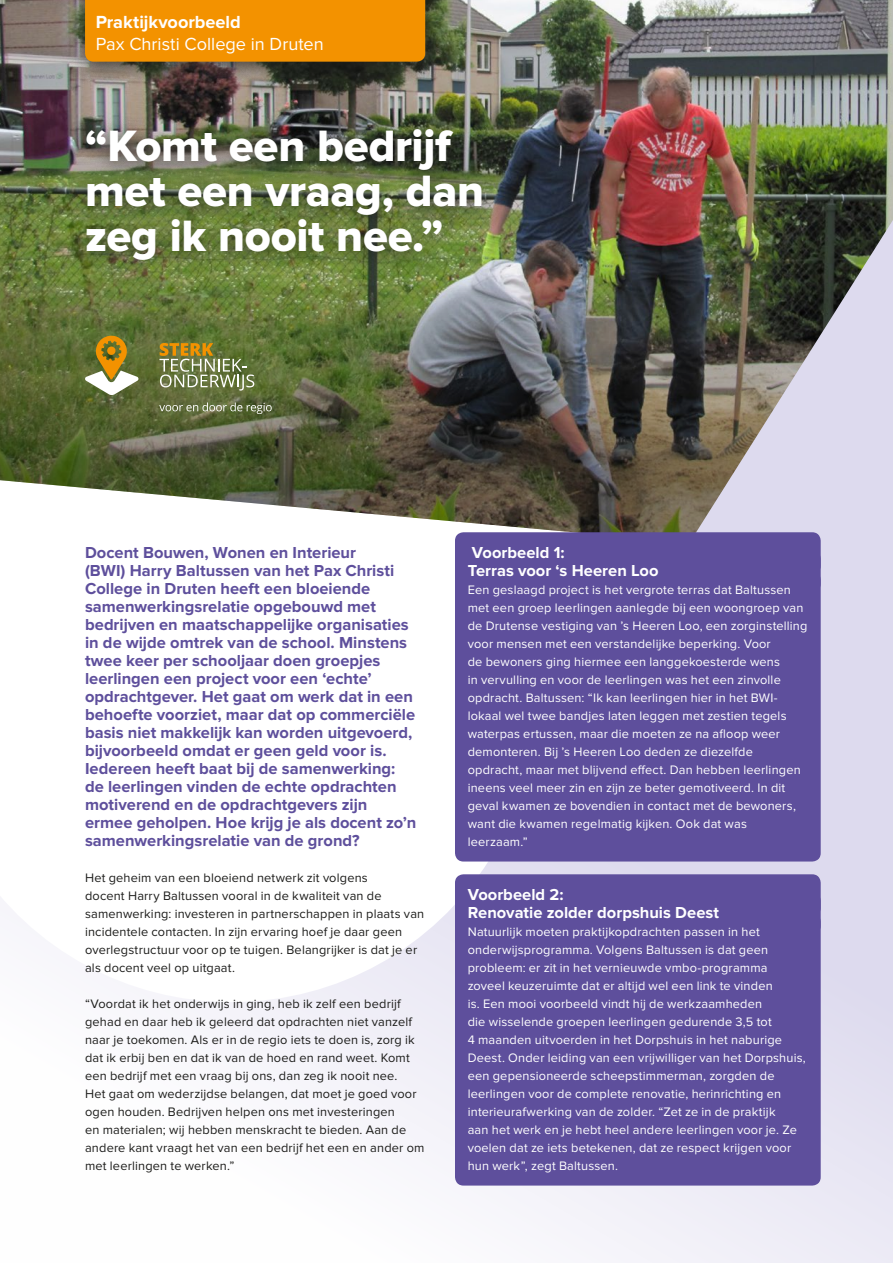
<style>
.page{position:relative;width:893px;height:1263px;background:#fff}
.page>*{position:absolute;margin:0;border:0;box-sizing:border-box;transform-origin:0 0}
.t1{font:45.45px/44.7px "Proxima Nova Extrabld";letter-spacing:-.005em;color:#fff}
.t2{font:18.15px "Proxima Nova";color:#fff}
.t3{font:700 18.15px "Proxima Nova";color:#fff}
.t4{font:700 16.5px/18px "Proxima Nova";color:#5e4f9c}
.t5{font:700 16.5px/18px "Proxima Nova";color:#fff}
.t6{font:12.75px/18px "Proxima Nova";letter-spacing:.015em;color:#fff}
.t7{font:12.75px/18px "Proxima Nova";letter-spacing:.015em;color:#1d1d1b}
</style>
<div class="page">
<img style="left:0;top:0;width:893px;height:62px">
<div style="left:65px;top:0;width:380px;height:85px;background:#1d1d1b;opacity:.75"></div>
<div style="left:85px;top:0;width:340px;height:62px;background:#f39200"></div>
<img style="left:0;top:62px;width:893px;height:1201px">
<div style="left:455px;top:532px;width:366px;height:42px;background:#5e4f9c;border-radius:9px"></div>
<div style="left:455px;top:550px;width:366px;height:42px;background:#5e4f9c;border-radius:9px"></div>
<div style="left:455px;top:571px;width:366px;height:290px;background:#5e4f9c;border-radius:9px"></div>
<div style="left:455px;top:874px;width:366px;height:42px;background:#5e4f9c;border-radius:9px"></div>
<div style="left:455px;top:892px;width:366px;height:42px;background:#5e4f9c;border-radius:9px"></div>
<div style="left:455px;top:913px;width:366px;height:272px;background:#5e4f9c;border-radius:9px"></div>
<svg style="left:159px;top:343px;width:95px;height:48px;background:#878b53"></svg>
<svg style="left:159px;top:402px;width:113px;height:12px"></svg>
<svg style="left:85px;top:336px;width:54px;height:59px"></svg>
<h2 class="t3" style="left:96px;top:11px;width:147px">Praktijkvoorbeeld</h2>
<h2 class="t2" style="left:96px;top:33px;width:230px">Pax Christi College in Druten</h2>
<h1 class="t1" style="left:85px;top:125px;width:400px">“Komt een bedrijf met een vraag, dan zeg ik nooit nee.”</h1>
<p class="t4" style="left:85px;top:544px;width:333px">Docent Bouwen, Wonen en Interieur<br>(BWI) Harry Baltussen van het Pax Christi College in Druten heeft een bloeiende samenwerkingsrelatie opgebouwd met bedrijven en maatschappelijke organisaties in de wijde omtrek van de school. Minstens twee keer per schooljaar doen groepjes leerlingen een project voor een ‘echte’ opdrachtgever. Het gaat om werk dat in een behoefte voorziet, maar dat op commerciële basis niet makkelijk kan worden uitgevoerd, bijvoorbeeld omdat er geen geld voor is.<br>Iedereen heeft baat bij de samenwerking: de leerlingen vinden de echte opdrachten motiverend en de opdrachtgevers zijn ermee geholpen. Hoe krijg je als docent zo’n samenwerkingsrelatie van de grond?</p>
<p class="t7" style="left:85px;top:869px;width:341px">Het geheim van een bloeiend netwerk zit volgens<br>docent Harry Baltussen vooral in de kwaliteit van de samenwerking: investeren in partnerschappen in plaats van incidentele contacten. In zijn ervaring hoef je daar geen overlegstructuur voor op te tuigen. Belangrijker is dat je er als docent veel op uitgaat.</p>
<p class="t7" style="left:85px;top:995px;width:341px">“Voordat ik het onderwijs in ging, heb ik zelf een bedrijf gehad en daar heb ik geleerd dat opdrachten niet vanzelf naar je toekomen. Als er in de regio iets te doen is, zorg ik dat ik erbij ben en dat ik van de hoed en rand weet. Komt een bedrijf met een vraag bij ons, dan zeg ik nooit nee.<br>Het gaat om wederzijdse belangen, dat moet je goed voor ogen houden. Bedrijven helpen ons met investeringen<br>en materialen; wij hebben menskracht te bieden. Aan de andere kant vraagt het van een bedrijf het een en ander om met leerlingen te werken.”</p>
<p class="t5" style="left:468px;top:544px;width:192px">Voorbeeld 1:<br>Terras voor ‘s Heeren Loo</p>
<p class="t6" style="left:468px;top:581px;width:341px">Een geslaagd project is het vergrote terras dat Baltussen met een groep leerlingen aanlegde bij een woongroep van de Drutense vestiging van ’s Heeren Loo, een zorginstelling voor mensen met een verstandelijke beperking. Voor<br>de bewoners ging hiermee een langgekoesterde wens<br>in vervulling en voor de leerlingen was het een zinvolle opdracht. Baltussen: “Ik kan leerlingen hier in het BWI&shy;lokaal wel twee bandjes laten leggen met zestien tegels waterpas ertussen, maar die moeten ze na afloop weer demonteren. Bij ’s Heeren Loo deden ze diezelfde opdracht, maar met blijvend effect. Dan hebben leerlingen ineens veel meer zin en zijn ze beter gemotiveerd. In dit geval kwamen ze bovendien in contact met de bewoners, want die kwamen regelmatig kijken. Ook dat was leerzaam.”</p>
<p class="t5" style="left:468px;top:886px;width:253px">Voorbeeld 2:<br>Renovatie zolder dorpshuis Deest</p>
<p class="t6" style="left:468px;top:923px;width:340px">Natuurlijk moeten praktijkopdrachten passen in het onderwijsprogramma. Volgens Baltussen is dat geen probleem: er zit in het vernieuwde vmbo-programma zoveel keuzeruimte dat er altijd wel een link te vinden<br>is. Een mooi voorbeeld vindt hij de werkzaamheden<br>die wisselende groepen leerlingen gedurende 3,5 tot<br>4 maanden uitvoerden in het Dorpshuis in het naburige Deest. Onder leiding van een vrijwilliger van het Dorpshuis, een gepensioneerde scheepstimmerman, zorgden de leerlingen voor de complete renovatie, herinrichting en interieurafwerking van de zolder. “Zet ze in de praktijk<br>aan het werk en je hebt heel andere leerlingen voor je. Ze voelen dat ze iets betekenen, dat ze respect krijgen voor hun werk”, zegt Baltussen.</p>
</div>
